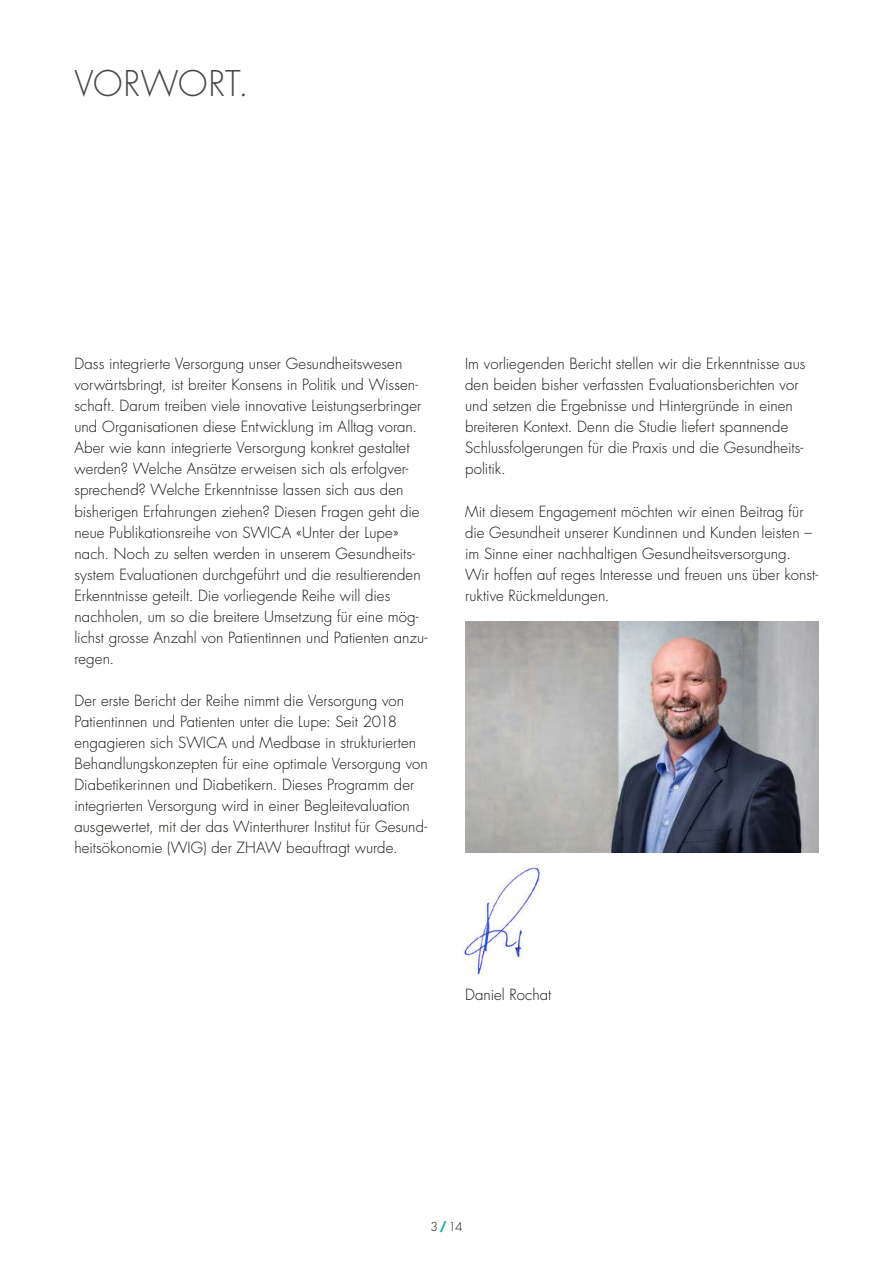
<style>
.page{position:relative;width:893px;height:1263px;background:#fff}
.page>*{position:absolute;margin:0;border:0;box-sizing:border-box;transform-origin:0 0}
.t1{font:300 34.5px "Futura Std";letter-spacing:-.005em;color:#474847}
.t2{font:300 15px/21px "Futura Std";color:#12120d}
.t3{font:300 12px "Futura Std";color:#12120d}
.s1{font-weight:700;color:#00af9a}
</style>
<div class="page">
<img style="left:465px;top:621px;width:354px;height:231px">
<img style="left:463px;top:866px;width:78px;height:111px">
<h1 class="t1" style="left:74px;top:64px;width:176px">VORWORT.</h1>
<p class="t2" style="left:74px;top:354px;width:354px">Dass integrierte Versorgung unser Gesundheitswesen vorwärtsbringt, ist breiter Konsens in Politik und Wissen&shy;schaft. Darum treiben viele innovative Leistungserbringer und Organisationen diese Entwicklung im Alltag voran.<br>Aber wie kann integrierte Versorgung konkret gestaltet werden? Welche Ansätze erweisen sich als erfolgver&shy;sprechend? Welche Erkenntnisse lassen sich aus den bisherigen Erfahrungen ziehen? Diesen Fragen geht die neue Publikationsreihe von SWICA «Unter der Lupe» nach. Noch zu selten werden in unserem Gesundheits&shy;system Evaluationen durchgeführt und die resultierenden Erkenntnisse geteilt. Die vorliegende Reihe will dies nachholen, um so die breitere Umsetzung für eine mög&shy;lichst grosse Anzahl von Patientinnen und Patienten anzu&shy;regen.</p>
<p class="t2" style="left:74px;top:690px;width:355px">Der erste Bericht der Reihe nimmt die Versorgung von Patientinnen und Patienten unter die Lupe: Seit 2018 engagieren sich SWICA und Medbase in strukturierten Behandlungskonzepten für eine optimale Versorgung von Diabetikerinnen und Diabetikern. Dieses Programm der integrierten Versorgung wird in einer Begleitevaluation ausgewertet, mit der das Winterthurer Institut für Gesund&shy;heitsökonomie (WIG) der ZHAW beauftragt wurde.</p>
<p class="t2" style="left:465px;top:354px;width:342px">Im vorliegenden Bericht stellen wir die Erkenntnisse aus den beiden bisher verfassten Evaluationsberichten vor und setzen die Ergebnisse und Hintergründe in einen breiteren Kontext. Denn die Studie liefert spannende Schlussfolgerungen für die Praxis und die Gesundheits&shy;politik.</p>
<p class="t2" style="left:465px;top:501px;width:355px">Mit diesem Engagement möchten wir einen Beitrag für die Gesundheit unserer Kundinnen und Kunden leisten – im Sinne einer nachhaltigen Gesundheitsversorgung.<br>Wir hoffen auf reges Interesse und freuen uns über konst&shy;ruktive Rückmeldungen.</p>
<p class="t2" style="left:465px;top:984px;width:88px">Daniel Rochat</p>
<p class="t3" style="left:431px;top:1219px;width:33px">3 <span class="s1">/</span> 14</p>
</div>
